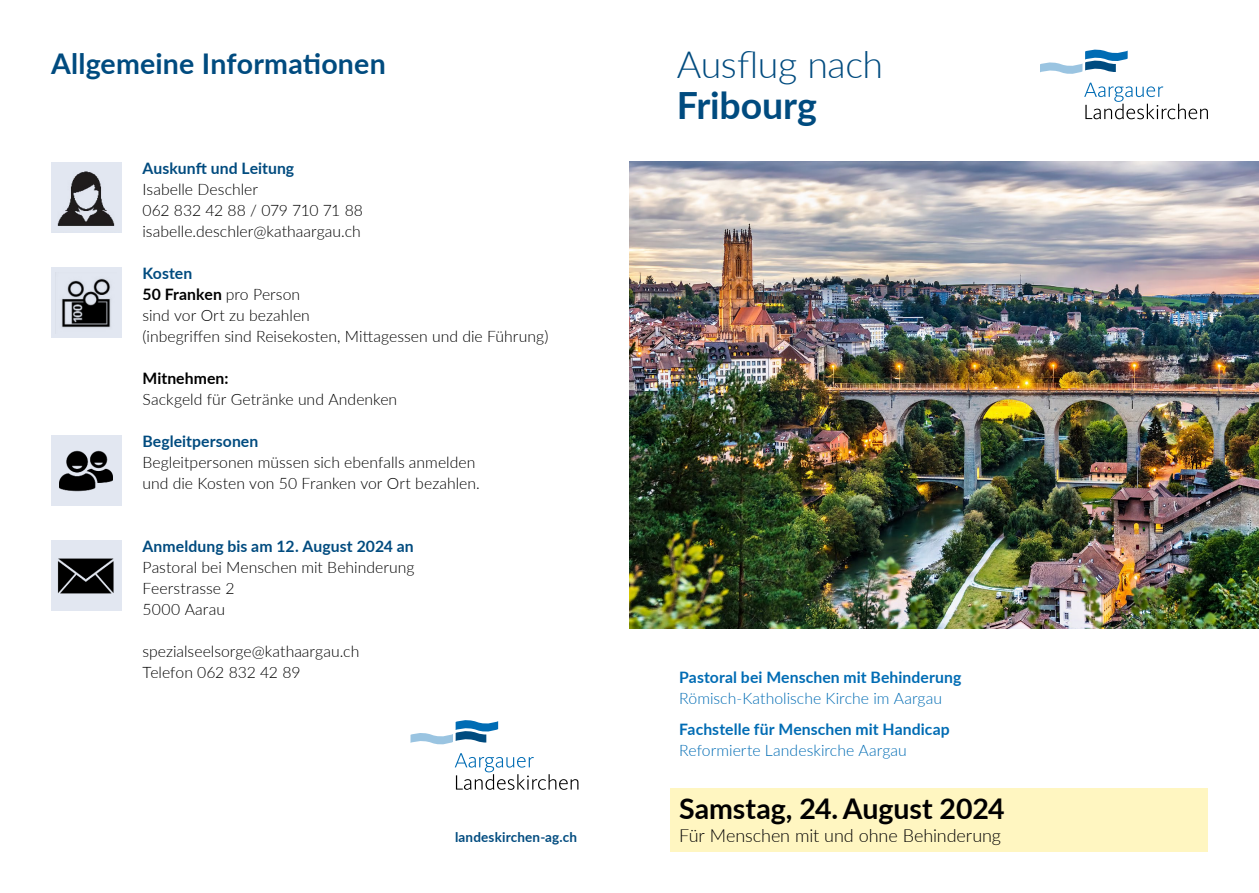
<style>
.page{position:relative;width:1259px;height:893px;background:#fff}
.page>*{position:absolute;margin:0;border:0;box-sizing:border-box;transform-origin:0 0}
.t1{font:300 37.5px/41.2px "Lato";letter-spacing:-.01em;color:#004b7f}
.Titel_Text{font:700 28.5px "Lato";letter-spacing:.005em;color:#004b7f}
.t2{font:700 28.5px "Lato";letter-spacing:-.005em;color:#000}
.t3{font:300 18px "Lato";letter-spacing:-.005em;color:#000}
.Text_linksbündig{font:300 15.75px/21px "Lato";color:#000}
.t4{font:700 15.75px/21px "Lato";letter-spacing:.005em;color:#006cb4}
.Text{font:700 13.5px "Lato";letter-spacing:.015em;color:#004b7f}
.s1{font-weight:700;color:#004b7f}
.s2{font-weight:700}
.s3{font-weight:300}
</style>
<div class="page">
<svg style="left:1040px;top:49px;width:87px;height:25px"></svg>
<svg style="left:1084px;top:83px;width:124px;height:36px"></svg>
<img style="left:629px;top:162px;width:630px;height:467px">
<div style="left:670px;top:788px;width:538px;height:63px;background:#fff6c1"></div>
<div style="left:51px;top:436px;width:70px;height:70px;background:#e2e7f1"></div>
<img style="left:59px;top:450px;width:54px;height:42px">
<svg style="left:410px;top:720px;width:88px;height:24px"></svg>
<svg style="left:455px;top:753px;width:123px;height:37px"></svg>
<div style="left:51px;top:541px;width:70px;height:70px;background:#e2e7f1"></div>
<img style="left:57px;top:558px;width:57px;height:36px">
<div style="left:51px;top:268px;width:70px;height:70px;background:#e2e7f1"></div>
<img style="left:61px;top:278px;width:50px;height:50px">
<div style="left:51px;top:163px;width:70px;height:70px;background:#e2e7f1"></div>
<img style="left:57px;top:171px;width:58px;height:55px">
<p class="Titel_Text" style="left:51px;top:43px;width:336px">Allgemeine Informationen</p>
<p class="Text_linksbündig" style="left:142px;top:158px;width:222px"><span class="s1">Auskunft und Leitung<br></span>Isabelle Deschler<br>062 832 42 88 / 079 710 71 88 isabelle.deschler@kathaargau.ch</p>
<p class="Text_linksbündig" style="left:142px;top:263px;width:407px"><span class="s1">Kosten<br></span><span class="s2">50 Franken</span> pro Person<br>sind vor Ort zu bezahlen<br>(inbegriffen sind Reisekosten, Mittagessen und die Führung)</p>
<p class="Text_linksbündig" style="left:142px;top:368px;width:256px"><span class="s2">Mitnehmen:<br></span>Sackgeld für Getränke und Andenken</p>
<p class="Text_linksbündig" style="left:142px;top:431px;width:339px"><span class="s1">Begleitpersonen<br></span>Begleitpersonen müssen sich ebenfalls anmelden und die Kosten von 50 Franken vor Ort bezahlen.</p>
<p class="Text_linksbündig" style="left:142px;top:536px;width:273px"><span class="s1">Anmeldung bis am 12. August 2024 an<br></span>Pastoral bei Menschen mit Behinderung<br>Feerstrasse 2<br>5000 Aarau</p>
<p class="Text_linksbündig" style="left:142px;top:641px;width:218px">spezialseelsorge@kathaargau.ch<br>Telefon 062 832 42 89</p>
<p class="Text" style="left:455px;top:827px;width:123px">landeskirchen-ag.ch</p>
<p class="t1" style="left:677px;top:42px;width:208px">Ausflug nach<br><span class="s2">Fribourg</span></p>
<p class="t4" style="left:679px;top:666px;width:284px">Pastoral bei Menschen mit Behinderung<br><span class="s3">Römisch-Katholische Kirche im Aargau</span></p>
<p class="t4" style="left:679px;top:718px;width:272px">Fachstelle für Menschen mit Handicap<br><span class="s3">Reformierte Landeskirche Aargau</span></p>
<p class="t2" style="left:679px;top:788px;width:327px">Samstag, 24. August 2024</p>
<p class="t3" style="left:679px;top:823px;width:323px">Für Menschen mit und ohne Behinderung</p>
</div>
